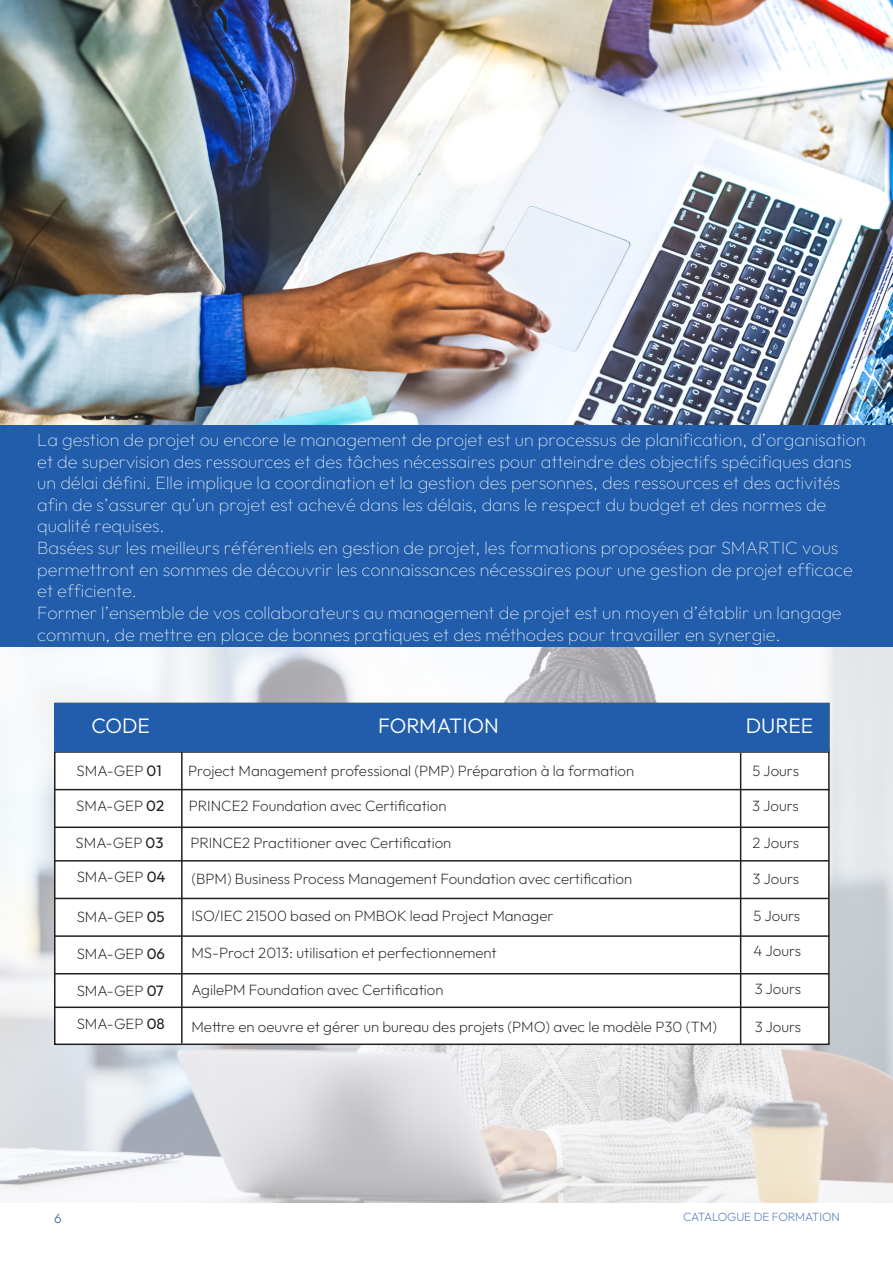
<style>
.page{position:relative;width:893px;height:1263px;background:#fff}
.page>*{position:absolute;margin:0;border:0;box-sizing:border-box;transform-origin:0 0}
.t1{font:100 21px "Outfit";color:#fff}
.t2{font:100 18px/21.6px "Outfit";color:#fff}
.t3{font:100 15px "Outfit";color:#231f20}
.t4{font:100 13.5px "Outfit";color:#446fb6}
.t5{font:100 12px "Outfit";letter-spacing:-.01em;color:#446fb6}
</style>
<div class="page">
<img style="left:0;top:1px;width:893px;height:1202px">
<div style="left:0;top:425px;width:893px;height:221px;background:#215dab"></div>
<div style="left:55px;top:703px;width:774px;height:341px;background:#fff"></div>
<hr style="left:54px;top:751px;width:776px;height:2px;background:#231f20">
<hr style="left:740px;top:753px;width:1px;height:292px;background:#231f20">
<hr style="left:181px;top:751px;width:2px;height:292px;background:#231f20">
<hr style="left:54px;top:789px;width:776px;height:1px;background:#231f20">
<hr style="left:54px;top:935px;width:775px;height:2px;background:#231f20">
<hr style="left:54px;top:860px;width:775px;height:1px;background:#231f20">
<hr style="left:54px;top:1006px;width:775px;height:2px;background:#231f20">
<hr style="left:54px;top:826px;width:775px;height:2px;background:#231f20">
<hr style="left:54px;top:973px;width:775px;height:1px;background:#231f20">
<hr style="left:54px;top:898px;width:774px;height:1px;background:#231f20">
<div style="left:55px;top:703px;width:774px;height:49px;background:#215dab"></div>
<p class="t2" style="left:37px;top:429px;width:830px">La gestion de projet ou encore le management de projet est un processus de planification, d’organisation et de supervision des ressources et des tâches nécessaires pour atteindre des objectifs spécifiques dans un délai défini. Elle implique la coordination et la gestion des personnes, des ressources et des activités afin de s’assurer qu’un projet est achevé dans les délais, dans le respect du budget et des normes de qualité requises.<br>Basées sur les meilleurs référentiels en gestion de projet, les formations proposées par SMARTIC vous permettront en sommes de découvrir les connaissances nécessaires pour une gestion de projet efficace et efficiente.<br>Former l’ensemble de vos collaborateurs au management de projet est un moyen d’établir un langage commun, de mettre en place de bonnes pratiques et des méthodes pour travailler en synergie.</p>
<p class="t1" style="left:91px;top:714px;width:60px">CODE</p>
<p class="t1" style="left:378px;top:714px;width:122px">FORMATION</p>
<p class="t1" style="left:746px;top:714px;width:69px">DUREE</p>
<p class="t3" style="left:77px;top:763px;width:87px">SMA-GEP 01</p>
<p class="t3" style="left:76px;top:797px;width:89px">SMA-GEP 02</p>
<p class="t3" style="left:76px;top:834px;width:89px">SMA-GEP 03</p>
<p class="t3" style="left:77px;top:869px;width:90px">SMA-GEP 04</p>
<p class="t3" style="left:77px;top:908px;width:89px">SMA-GEP 05</p>
<p class="t3" style="left:188px;top:762px;width:447px">Project Management professional (PMP) Préparation à la formation</p>
<p class="t3" style="left:189px;top:797px;width:259px">PRINCE2 Foundation avec Certification</p>
<p class="t3" style="left:190px;top:834px;width:262px">PRINCE2 Practitioner avec Certification</p>
<p class="t3" style="left:752px;top:762px;width:48px">5 Jours</p>
<p class="t3" style="left:752px;top:797px;width:48px">3 Jours</p>
<p class="t3" style="left:752px;top:834px;width:48px">2 Jours</p>
<p class="t3" style="left:191px;top:870px;width:442px">(BPM) Business Process Management Foundation avec certification</p>
<p class="t3" style="left:191px;top:907px;width:364px">ISO/IEC 21500 based on PMBOK lead Project Manager</p>
<p class="t3" style="left:752px;top:870px;width:48px">3 Jours</p>
<p class="t3" style="left:754px;top:907px;width:48px">5 Jours</p>
<p class="t3" style="left:77px;top:945px;width:90px">SMA-GEP 06</p>
<p class="t3" style="left:77px;top:982px;width:89px">SMA-GEP 07</p>
<p class="t3" style="left:77px;top:1015px;width:90px">SMA-GEP 08</p>
<p class="t3" style="left:191px;top:944px;width:307px">MS-Proct 2013: utilisation et perfectionnement</p>
<p class="t3" style="left:191px;top:981px;width:254px">AgilePM Foundation avec Certification</p>
<p class="t3" style="left:191px;top:1018px;width:527px">Mettre en oeuvre et gérer un bureau des projets (PMO) avec le modèle P30 (TM)</p>
<p class="t3" style="left:754px;top:943px;width:49px">4 Jours</p>
<p class="t3" style="left:755px;top:980px;width:48px">3 Jours</p>
<p class="t3" style="left:755px;top:1018px;width:48px">3 Jours</p>
<p class="t4" style="left:54px;top:1210px;width:9px">6</p>
<p class="t5" style="left:683px;top:1210px;width:158px">CATALOGUE DE FORMATION</p>
</div>
